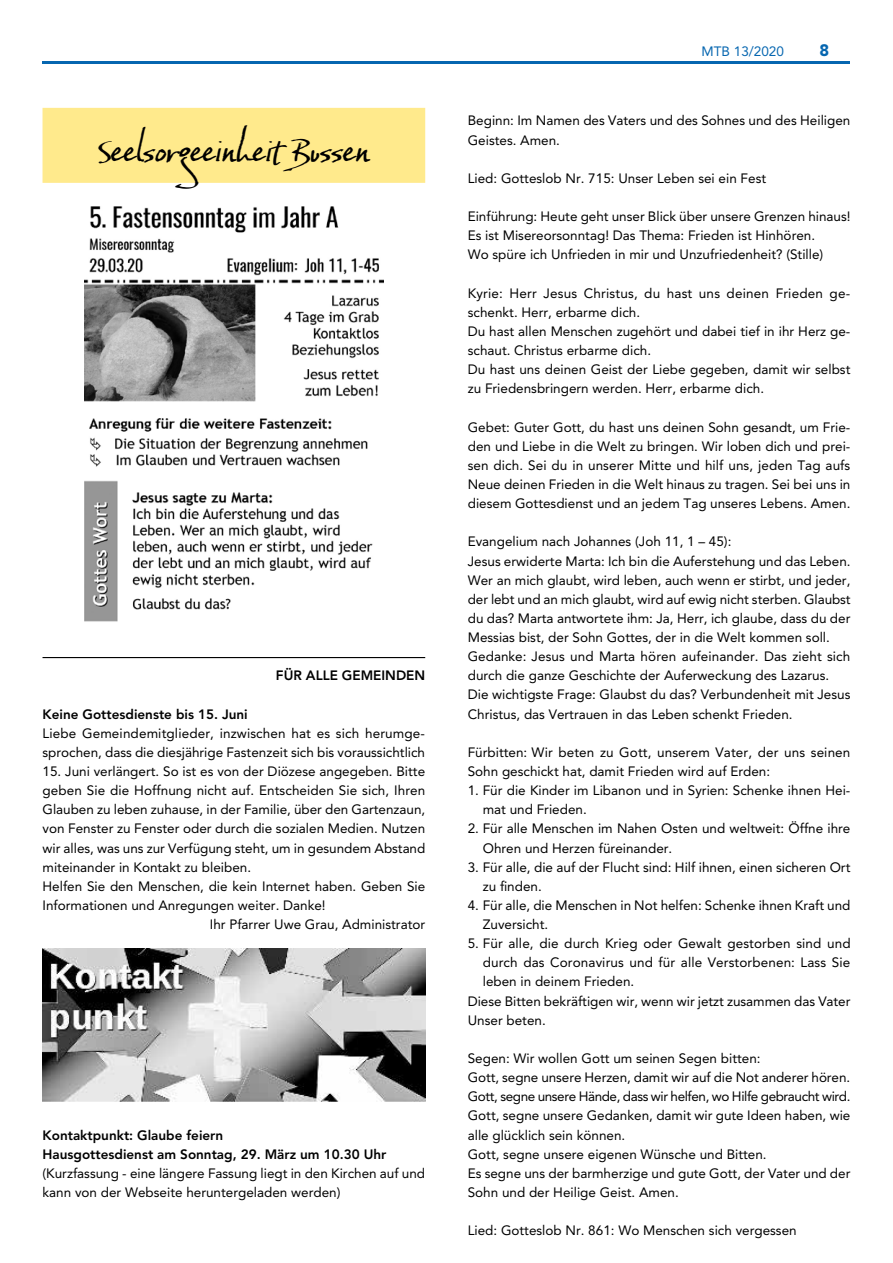
<style>
.page{position:relative;width:893px;height:1263px;background:#fff}
.page>*{position:absolute;margin:0;border:0;box-sizing:border-box;transform-origin:0 0}
.t1{font:37.5px "Baka Too";color:#000}
.t2{font:900 16.5px "Avenir";color:#0666b0}
.t3{font:13.5px/19.2px "Avenir";color:#000}
.t4{font:800 13.5px/19.2px "Avenir";color:#000}
.t5{font:13.5px "Avenir";color:#0666b0}
</style>
<div class="page">
<hr style="left:43px;top:62px;width:807px;height:2px;background:#0666b0">
<div style="left:43px;top:108px;width:382px;height:75px;background:#ffea8c"></div>
<hr style="left:43px;top:657px;width:382px;height:1px;background:#000">
<img style="left:43px;top:948px;width:382px;height:153px">
<img style="left:84px;top:206px;width:299px;height:416px">
<h1 class="t1" style="left:97px;top:127px;width:276px">Seelsorgeeinheit Bussen</h1>
<p class="t4" style="left:276px;top:666px;width:151px">FÜR ALLE GEMEINDEN</p>
<p class="t4" style="left:43px;top:704px;width:207px">Keine Gottesdienste bis 15. Juni</p>
<p class="t3" style="left:43px;top:724px;width:384px">Liebe Gemeindemitglieder, inzwischen hat es sich herumge&shy;sprochen, dass die diesjährige Fastenzeit sich bis voraussichtlich</p>
<p class="t3" style="left:43px;top:762px;width:384px">15. Juni verlängert. So ist es von der Diözese angegeben. Bitte</p>
<p class="t3" style="left:43px;top:781px;width:384px">geben Sie die Hoffnung nicht auf. Entscheiden Sie sich, Ihren</p>
<p class="t3" style="left:43px;top:800px;width:384px">Glauben zu leben zuhause, in der Familie, über den Gartenzaun,</p>
<p class="t3" style="left:43px;top:819px;width:384px">von Fenster zu Fenster oder durch die sozialen Medien. Nutzen</p>
<p class="t3" style="left:43px;top:838px;width:384px">wir alles, was uns zur Verfügung steht, um in gesundem Abstand</p>
<p class="t3" style="left:43px;top:857px;width:210px">miteinander in Kontakt zu bleiben.</p>
<p class="t3" style="left:43px;top:877px;width:384px">Helfen Sie den Menschen, die kein Internet haben. Geben Sie</p>
<p class="t3" style="left:43px;top:896px;width:285px">Informationen und Anregungen weiter. Danke!</p>
<p class="t3" style="left:210px;top:915px;width:217px">Ihr Pfarrer Uwe Grau, Administrator</p>
<p class="t4" style="left:43px;top:1125px;width:345px">Kontaktpunkt: Glaube feiern<br>Hausgottesdienst am Sonntag, 29. März um 10.30 Uhr</p>
<p class="t3" style="left:43px;top:1164px;width:384px">(Kurzfassung - eine längere Fassung liegt in den Kirchen auf und kann von der Webseite heruntergeladen werden)</p>
<p class="t5" style="left:702px;top:43px;width:84px">MTB 13/2020</p>
<p class="t2" style="left:819px;top:40px;width:11px">8</p>
<p class="t3" style="left:468px;top:111px;width:384px">Beginn: Im Namen des Vaters und des Sohnes und des Heiligen<br>Geistes. Amen.</p>
<p class="t3" style="left:468px;top:169px;width:300px">Lied: Gotteslob Nr. 715: Unser Leben sei ein Fest</p>
<p class="t3" style="left:468px;top:207px;width:384px">Einführung: Heute geht unser Blick über unsere Grenzen hinaus!<br>Es ist Misereorsonntag! Das Thema: Frieden ist Hinhören.<br>Wo spüre ich Unfrieden in mir und Unzufriedenheit? (Stille)</p>
<p class="t3" style="left:468px;top:283px;width:384px">Kyrie: Herr Jesus Christus, du hast uns deinen Frieden ge&shy;schenkt. Herr, erbarme dich.<br>Du hast allen Menschen zugehört und dabei tief in ihr Herz ge&shy;schaut. Christus erbarme dich.<br>Du hast uns deinen Geist der Liebe gegeben, damit wir selbst zu Friedensbringern werden. Herr, erbarme dich.</p>
<p class="t3" style="left:468px;top:417px;width:384px;text-align:justify">Gebet: Guter Gott, du hast uns deinen Sohn gesandt, um Frie&shy;den und Liebe in die Welt zu bringen. Wir loben dich und prei&shy;sen dich. Sei du in unserer Mitte und hilf uns, jeden Tag aufs Neue deinen Frieden in die Welt hinaus zu tragen. Sei bei uns in diesem Gottesdienst und an jedem Tag unseres Lebens. Amen.</p>
<p class="t3" style="left:468px;top:532px;width:384px">Evangelium nach Johannes (Joh 11, 1 – 45):<br>Jesus erwiderte Marta: Ich bin die Auferstehung und das Leben.<br>Wer an mich glaubt, wird leben, auch wenn er stirbt, und jeder, der lebt und an mich glaubt, wird auf ewig nicht sterben. Glaubst du das? Marta antwortete ihm: Ja, Herr, ich glaube, dass du der Messias bist, der Sohn Gottes, der in die Welt kommen soll.<br>Gedanke: Jesus und Marta hören aufeinander. Das zieht sich durch die ganze Geschichte der Auferweckung des Lazarus.<br>Die wichtigste Frage: Glaubst du das? Verbundenheit mit Jesus Christus, das Vertrauen in das Leben schenkt Frieden.</p>
<p class="t3" style="left:468px;top:743px;width:384px">Fürbitten: Wir beten zu Gott, unserem Vater, der uns seinen<br>Sohn geschickt hat, damit Frieden wird auf Erden:</p>
<p class="t3" style="left:483px;top:781px;width:369px;text-indent:-15px">1. Für die Kinder im Libanon und in Syrien: Schenke ihnen Hei&shy;mat und Frieden.</p>
<p class="t3" style="left:483px;top:819px;width:369px;text-indent:-15px">2. Für alle Menschen im Nahen Osten und weltweit: Öffne ihre<br>Ohren und Herzen füreinander.</p>
<p class="t3" style="left:483px;top:857px;width:369px;text-indent:-15px">3. Für alle, die auf der Flucht sind: Hilf ihnen, einen sicheren Ort zu finden.</p>
<p class="t3" style="left:483px;top:896px;width:369px;text-indent:-15px">4. Für alle, die Menschen in Not helfen: Schenke ihnen Kraft und<br>Zuversicht.</p>
<p class="t3" style="left:468px;top:934px;width:384px">5. Für alle, die durch Krieg oder Gewalt gestorben sind und</p>
<p class="t3" style="left:483px;top:953px;width:369px">durch das Coronavirus und für alle Verstorbenen: Lass Sie</p>
<p class="t3" style="left:483px;top:972px;width:153px">leben in deinem Frieden.</p>
<p class="t3" style="left:468px;top:991px;width:384px">Diese Bitten bekräftigen wir, wenn wir jetzt zusammen das Vater</p>
<p class="t3" style="left:468px;top:1010px;width:80px">Unser beten.</p>
<p class="t3" style="left:468px;top:1049px;width:384px">Segen: Wir wollen Gott um seinen Segen bitten:<br>Gott, segne unsere Herzen, damit wir auf die Not anderer hören.<br>Gott, segne unsere Hände, dass wir helfen, wo Hilfe gebraucht wird.<br>Gott, segne unsere Gedanken, damit wir gute Ideen haben, wie alle glücklich sein können.<br>Gott, segne unsere eigenen Wünsche und Bitten.<br>Es segne uns der barmherzige und gute Gott, der Vater und der Sohn und der Heilige Geist. Amen.</p>
<p class="t3" style="left:468px;top:1221px;width:330px">Lied: Gotteslob Nr. 861: Wo Menschen sich vergessen</p>
</div>
